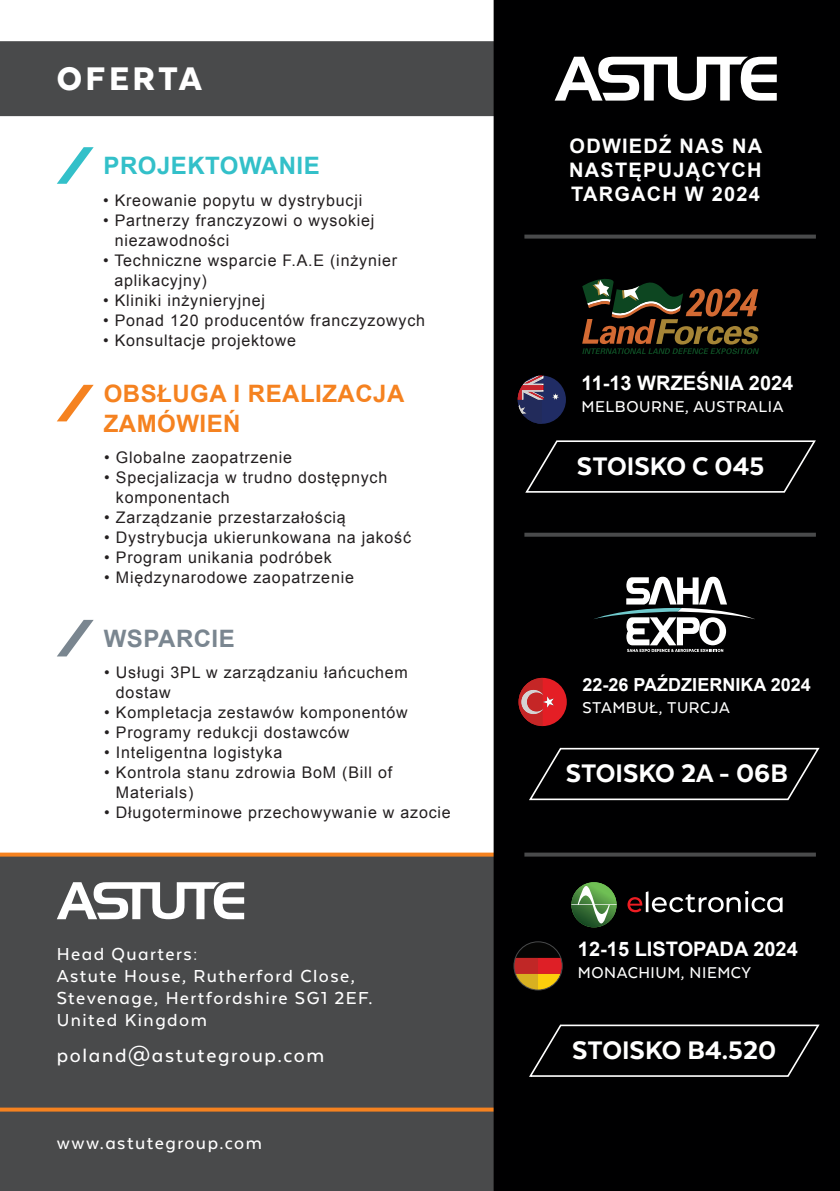
<style>
.page{position:relative;width:840px;height:1191px;background:#fff}
.page>*{position:absolute;margin:0;border:0;box-sizing:border-box;transform-origin:0 0}
.t1{font:900 37.6px "Texta Alt";letter-spacing:.09em;color:#fff}
.t2{font:800 29.2px "Texta Alt";color:#fff}
.t3{font:700 24px/30px "Arial";letter-spacing:.02em;color:#f58220}
.t4{font:700 24px "Arial";letter-spacing:.02em;color:#33c0c9}
.t5{font:700 24px "Arial";letter-spacing:.02em;color:#7a8690}
.t6{font:500 22px "Texta Alt";letter-spacing:.075em;color:#fff}
.t7{font:500 20px/22px "Texta Alt";letter-spacing:.075em;color:#fff}
.t8{font:700 20px/24px "Arial";letter-spacing:.06em;color:#fff;text-align:justify}
.t9{font:700 20px "Arial";color:#fff}
.t10{font:500 18px "Texta Alt";letter-spacing:.03em;color:#fff}
.t11{font:700 18px "Arial";color:#fff}
.t12{font:16px/20px "Arial";letter-spacing:.05em;color:#231f20}
</style>
<div class="page">
<div style="left:0;top:41px;width:493px;height:75px;background:#494a4b"></div>
<div style="left:0;top:854px;width:493px;height:337px;background:#494a4b"></div>
<hr style="left:839px;top:852px;width:1px;height:339px;background:#494a4b">
<svg style="left:57px;top:147px;width:37px;height:37px"></svg>
<svg style="left:57px;top:385px;width:37px;height:36px"></svg>
<svg style="left:57px;top:620px;width:37px;height:36px"></svg>
<svg style="left:0;top:1107px;width:493px;height:4px;background:#db7926"></svg>
<svg style="left:0;top:852px;width:493px;height:4px;background:#f69441"></svg>
<div style="left:493px;top:0;width:346px;height:1191px;background:#000001"></div>
<svg style="left:582px;top:279px;width:176px;height:75px;background:#382d19"></svg>
<svg style="left:517px;top:375px;width:48px;height:49px;background:#393151"></svg>
<svg style="left:523px;top:439px;width:293px;height:54px;background:#101011"></svg>
<svg style="left:593px;top:577px;width:161px;height:75px"></svg>
<svg style="left:518px;top:678px;width:48px;height:48px;background:#a92c2f"></svg>
<svg style="left:527px;top:746px;width:292px;height:55px;background:#101011"></svg>
<svg style="left:571px;top:882px;width:45px;height:45px"></svg>
<svg style="left:627px;top:891px;width:155px;height:21px"></svg>
<svg style="left:571px;top:886px;width:45px;height:37px;background:#5c8a55"></svg>
<svg style="left:513px;top:941px;width:49px;height:49px;background:#763714"></svg>
<div style="left:513px;top:941px;width:49px;height:49px;border:1px solid #494a4b;border-radius:50%"></div>
<svg style="left:527px;top:1023px;width:293px;height:54px;background:#101011"></svg>
<svg style="left:554px;top:57px;width:222px;height:44px"></svg>
<svg style="left:57px;top:882px;width:187px;height:37px"></svg>
<svg style="left:524px;top:533px;width:291px;height:4px"></svg>
<svg style="left:524px;top:852px;width:291px;height:4px"></svg>
<svg style="left:524px;top:235px;width:291px;height:4px"></svg>
<h1 class="t1" style="left:57px;top:59px;width:146px">OFERTA</h1>
<h3 class="t4" style="left:103px;top:150px;width:218px">PROJEKTOWANIE</h3>
<p class="t12" style="left:103px;top:190px;width:260px">• Kreowanie popytu w dystrybucji</p>
<p class="t12" style="left:115px;top:210px;width:261px;text-indent:-12px">• Partnerzy franczyzowi o wysokiej niezawodności</p>
<p class="t12" style="left:114px;top:250px;width:284px;text-indent:-11px">• Techniczne wsparcie F.A.E (inżynier aplikacyjny)</p>
<p class="t12" style="left:103px;top:290px;width:163px">• Kliniki inżynieryjnej</p>
<p class="t12" style="left:103px;top:310px;width:323px">• Ponad 120 producentów franczyzowych</p>
<p class="t12" style="left:103px;top:330px;width:194px">• Konsultacje projektowe</p>
<h3 class="t3" style="left:104px;top:379px;width:302px">OBSŁUGA I REALIZACJA<br>ZAMÓWIEŃ</h3>
<p class="t12" style="left:104px;top:447px;width:189px">• Globalne zaopatrzenie</p>
<p class="t12" style="left:116px;top:467px;width:273px;text-indent:-12px">• Specjalizacja w trudno dostępnych komponentach</p>
<p class="t12" style="left:104px;top:507px;width:243px">• Zarządzanie przestarzałością</p>
<p class="t12" style="left:104px;top:527px;width:308px">• Dystrybucja ukierunkowana na jakość</p>
<p class="t12" style="left:104px;top:547px;width:229px">• Program unikania podróbek</p>
<p class="t12" style="left:104px;top:567px;width:251px">• Międzynarodowe zaopatrzenie</p>
<h3 class="t5" style="left:104px;top:622px;width:132px">WSPARCIE</h3>
<p class="t12" style="left:116px;top:662px;width:293px;text-indent:-12px">• Usługi 3PL w zarządzaniu łańcuchem dostaw</p>
<p class="t12" style="left:104px;top:702px;width:305px">• Kompletacja zestawów komponentów</p>
<p class="t12" style="left:104px;top:722px;width:246px">• Programy redukcji dostawców</p>
<p class="t12" style="left:104px;top:742px;width:179px">• Inteligentna logistyka</p>
<p class="t12" style="left:116px;top:762px;width:278px;text-indent:-12px">• Kontrola stanu zdrowia BoM (Bill of<br>Materials)</p>
<p class="t12" style="left:104px;top:802px;width:348px">• Długoterminowe przechowywanie w azocie</p>
<p class="t7" style="left:57px;top:943px;width:317px">Head Quarters:<br>Astute House, Rutherford Close,<br>Stevenage, Hertfordshire SG1 2EF.<br>United Kingdom</p>
<h3 class="t6" style="left:57px;top:1044px;width:269px">poland@astutegroup.com</h3>
<p class="t7" style="left:57px;top:1132px;width:206px">www.astutegroup.com</p>
<p class="t8" style="left:569px;top:134px;width:194px">ODWIEDŹ NAS NA NASTĘPUJĄCYCH TARGACH W 2024</p>
<p class="t9" style="left:581px;top:370px;width:213px">11-13 WRZEŚNIA 2024</p>
<p class="t10" style="left:581px;top:397px;width:203px">MELBOURNE, AUSTRALIA</p>
<h2 class="t2" style="left:576px;top:451px;width:189px">STOISKO C 045</h2>
<p class="t11" style="left:582px;top:673px;width:230px">22-26 PAŹDZIERNIKA 2024</p>
<p class="t10" style="left:582px;top:698px;width:149px">STAMBUŁ, TURCJA</p>
<h2 class="t2" style="left:565px;top:758px;width:224px">STOISKO 2A - 06B</h2>
<p class="t9" style="left:577px;top:936px;width:221px">12-15 LISTOPADA 2024</p>
<p class="t10" style="left:577px;top:963px;width:175px">MONACHIUM, NIEMCY</p>
<h2 class="t2" style="left:572px;top:1035px;width:205px">STOISKO B4.520</h2>
</div>
